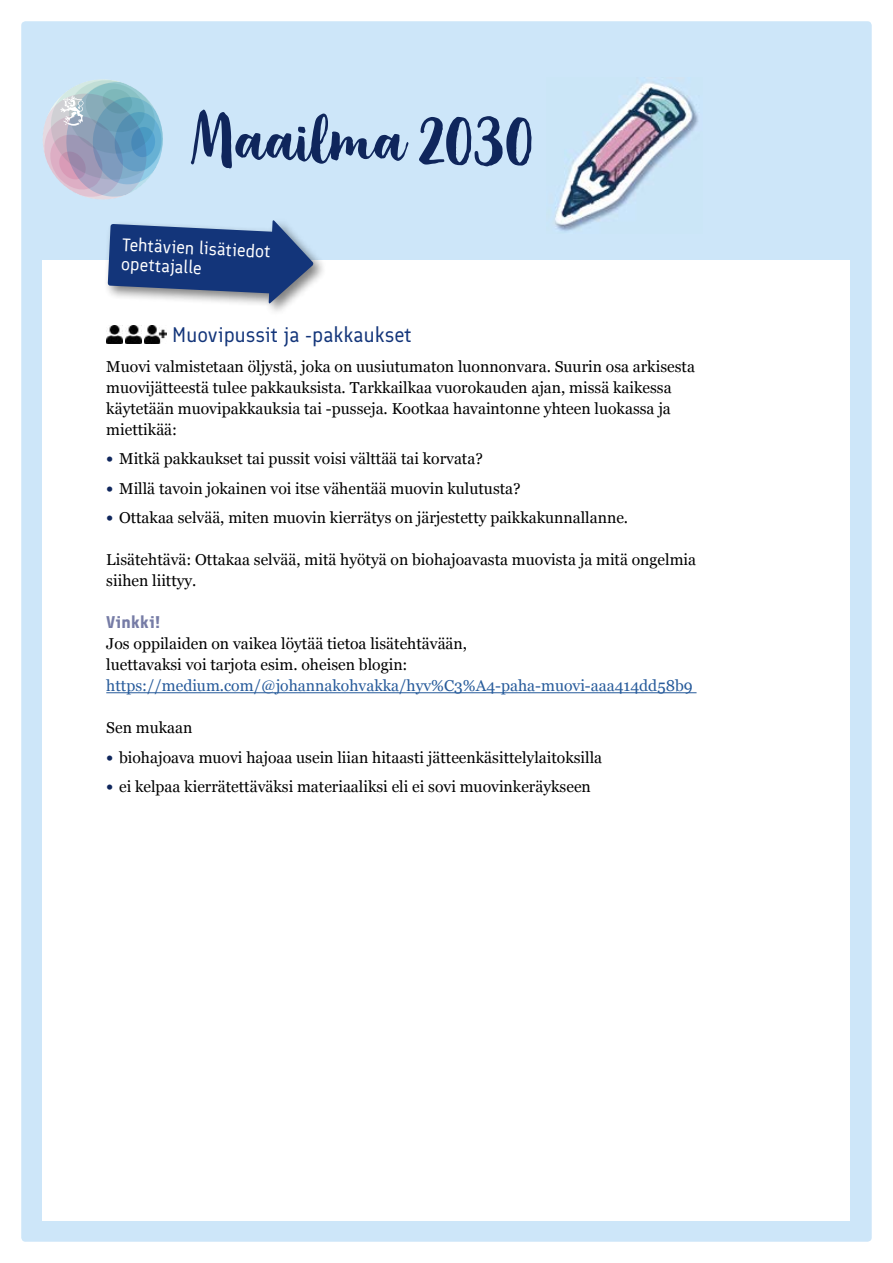
<style>
.page{position:relative;width:893px;height:1263px;background:#fff}
.page>*{position:absolute;margin:0;border:0;box-sizing:border-box;transform-origin:0 0}
.Otsikko_3{font:21px "Finlandica";color:#13357a}
.Lisätiedot{font:18px/19.6px "Finlandica";color:#fff}
.Väliotsikko{font:700 16.5px "Finlandica";letter-spacing:.02em;color:#767ca6}
.leipis{font:15.75px/21px "Georgia";color:#000}
.s1{font-weight:700;font-size:16.5px;color:#0f265c}
.s2{color:#275b9b}
</style>
<div class="page">
<div style="left:21px;top:21px;width:851px;height:1221px;background:#cde6f9;border-radius:4px"></div>
<div style="left:43px;top:260px;width:807px;height:960px;background:#fff"></div>
<img style="left:555px;top:82px;width:144px;height:150px">
<hr style="left:106px;top:692px;width:590px;height:1px;background:#275b9b">
<img style="left:106px;top:326px;width:16px;height:18px">
<img style="left:125px;top:326px;width:16px;height:18px">
<img style="left:144px;top:326px;width:23px;height:18px">
<div style="left:104px;top:217px;width:224px;height:100px;background:#000;opacity:.5"></div>
<svg style="left:108px;top:219px;width:206px;height:86px"></svg>
<svg style="left:43px;top:79px;width:120px;height:121px"></svg>
<svg style="left:191px;top:110px;width:217px;height:58px"></svg>
<svg style="left:419px;top:116px;width:112px;height:50px"></svg>
<p class="Lisätiedot" style="left:123px;top:234px;width:150px;rotate:3deg">Tehtävien lisätiedot opettajalle</p>
<h3 class="Otsikko_3" style="left:172px;top:322px;width:241px">Muovipussit ja -pakkaukset</h3>
<p class="leipis" style="left:106px;top:355px;width:590px">Muovi valmistetaan öljystä, joka on uusiutumaton luonnonvara. Suurin osa arkisesta muovijätteestä tulee pakkauksista. Tarkkailkaa vuorokauden ajan, missä kaikessa käytetään muovipakkauksia tai -pusseja. Kootkaa havaintonne yhteen luokassa ja miettikää:</p>
<p class="leipis" style="left:106px;top:447px;width:378px"><span class="s1">•</span> Mitkä pakkaukset tai pussit voisi välttää tai korvata?</p>
<p class="leipis" style="left:106px;top:477px;width:416px"><span class="s1">•</span> Millä tavoin jokainen voi itse vähentää muovin kulutusta?</p>
<p class="leipis" style="left:106px;top:506px;width:523px"><span class="s1">•</span> Ottakaa selvää, miten muovin kierrätys on järjestetty paikkakunnallanne.</p>
<p class="leipis" style="left:106px;top:548px;width:591px">Lisätehtävä: Ottakaa selvää, mitä hyötyä on biohajoavasta muovista ja mitä ongelmia siihen liittyy.</p>
<h4 class="Väliotsikko" style="left:106px;top:612px;width:55px">Vinkki!</h4>
<p class="leipis" style="left:106px;top:633px;width:588px">Jos oppilaiden on vaikea löytää tietoa lisätehtävään,<br>luettavaksi voi tarjota esim. oheisen blogin: <span class="s2">https://medium.com/@johannakohvakka/hyv%C3%A4-paha-muovi-aaa414dd58b9</span></p>
<p class="leipis" style="left:106px;top:717px;width:88px">Sen mukaan</p>
<p class="leipis" style="left:106px;top:746px;width:497px"><span class="s1">•</span> biohajoava muovi hajoaa usein liian hitaasti jätteenkäsittelylaitoksilla</p>
<p class="leipis" style="left:106px;top:776px;width:486px"><span class="s1">•</span> ei kelpaa kierrätettäväksi materiaaliksi eli ei sovi muovinkeräykseen</p>
</div>
